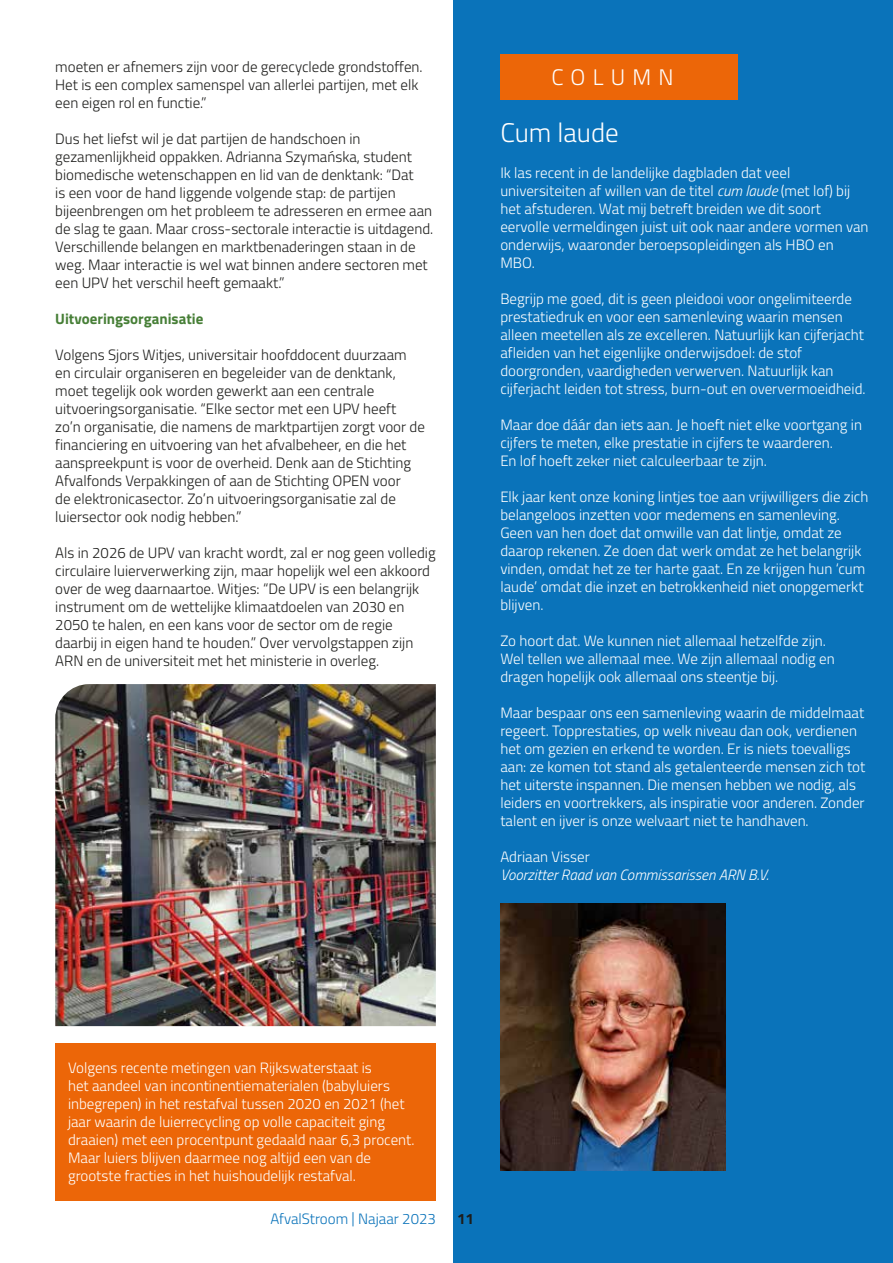
<style>
.page{position:relative;width:893px;height:1263px;background:#fff}
.page>*{position:absolute;margin:0;border:0;box-sizing:border-box;transform-origin:0 0}
.t1{font:300 27px "Titillium Web";color:#fff}
.t2{font:300 22.5px "Titillium Web";letter-spacing:.32em;color:#fff}
.t3{font:300 15px/18px "Titillium Web";color:#fff}
.t4{font:300 15px/18px "Titillium Web";color:#1d1d1b}
.t5{font:italic 300 15px "Titillium Web";color:#fff}
.t6{font:700 15px "Titillium Web";color:#477f37}
.t7{font:300 15px "Titillium Web";color:#0a73ba}
.t8{font:700 15px "Titillium Web";color:#1d1d1b}
.s1{font-style:italic}
</style>
<div class="page">
<div style="left:454px;top:0;width:439px;height:1263px;background:#0a73ba"></div>
<img style="left:55px;top:684px;width:381px;height:342px">
<img style="left:500px;top:903px;width:225px;height:267px">
<div style="left:500px;top:54px;width:237px;height:46px;background:#ec6608"></div>
<div style="left:55px;top:1043px;width:381px;height:158px;background:#ec6608"></div>
<p class="t4" style="left:55px;top:57px;width:369px">moeten er afnemers zijn voor de gerecyclede grondstoffen.<br>Het is een complex samenspel van allerlei partijen, met elk een eigen rol en functie.”</p>
<p class="t4" style="left:55px;top:129px;width:380px">Dus het liefst wil je dat partijen de handschoen in gezamenlijkheid oppakken. Adrianna Szymańska, student biomedische wetenschappen en lid van de denktank: “Dat<br>is een voor de hand liggende volgende stap: de partijen bijeenbrengen om het probleem te adresseren en ermee aan de slag te gaan. Maar cross-sectorale interactie is uitdagend.<br>Verschillende belangen en marktbenaderingen staan in de weg. Maar interactie is wel wat binnen andere sectoren met een UPV het verschil heeft gemaakt.”</p>
<p class="t6" style="left:55px;top:307px;width:150px">Uitvoeringsorganisatie</p>
<p class="t4" style="left:55px;top:345px;width:371px">Volgens Sjors Witjes, universitair hoofddocent duurzaam en circulair organiseren en begeleider van de denktank, moet tegelijk ook worden gewerkt aan een centrale uitvoeringsorganisatie. “Elke sector met een UPV heeft zo’n organisatie, die namens de marktpartijen zorgt voor de financiering en uitvoering van het afvalbeheer, en die het aanspreekpunt is voor de overheid. Denk aan de Stichting Afvalfonds Verpakkingen of aan de Stichting OPEN voor<br>de elektronicasector. Zo’n uitvoeringsorganisatie zal de luiersector ook nodig hebben.”</p>
<p class="t4" style="left:55px;top:543px;width:382px">Als in 2026 de UPV van kracht wordt, zal er nog geen volledig circulaire luierverwerking zijn, maar hopelijk wel een akkoord over de weg daarnaartoe. Witjes: “De UPV is een belangrijk instrument om de wettelijke klimaatdoelen van 2030 en 2050 te halen, en een kans voor de sector om de regie daarbij in eigen hand te houden.” Over vervolgstappen zijn ARN en de universiteit met het ministerie in overleg.</p>
<h2 class="t2" style="left:551px;top:61px;width:124px">COLUMN</h2>
<h1 class="t1" style="left:500px;top:113px;width:120px">Cum laude</h1>
<p class="t3" style="left:500px;top:163px;width:370px">Ik las recent in de landelijke dagbladen dat veel universiteiten af willen van de titel <span class="s1">cum laude</span> (met lof) bij het afstuderen. Wat mij betreft breiden we dit soort eervolle vermeldingen juist uit ook naar andere vormen van onderwijs, waaronder beroepsopleidingen als HBO en MBO.</p>
<p class="t3" style="left:500px;top:289px;width:367px">Begrijp me goed, dit is geen pleidooi voor ongelimiteerde prestatiedruk en voor een samenleving waarin mensen alleen meetellen als ze excelleren. Natuurlijk kan cijferjacht afleiden van het eigenlijke onderwijsdoel: de stof doorgronden, vaardigheden verwerven. Natuurlijk kan cijferjacht leiden tot stress, burn-out en oververmoeidheid.</p>
<p class="t3" style="left:500px;top:415px;width:363px">Maar doe dáár dan iets aan. Je hoeft niet elke voortgang in cijfers te meten, elke prestatie in cijfers te waarderen.<br>En lof hoeft zeker niet calculeerbaar te zijn.</p>
<p class="t3" style="left:500px;top:487px;width:370px">Elk jaar kent onze koning lintjes toe aan vrijwilligers die zich belangeloos inzetten voor medemens en samenleving.<br>Geen van hen doet dat omwille van dat lintje, omdat ze daarop rekenen. Ze doen dat werk omdat ze het belangrijk vinden, omdat het ze ter harte gaat. En ze krijgen hun ‘cum laude’ omdat die inzet en betrokkenheid niet onopgemerkt blijven.</p>
<p class="t3" style="left:500px;top:631px;width:336px">Zo hoort dat. We kunnen niet allemaal hetzelfde zijn.<br>Wel tellen we allemaal mee. We zijn allemaal nodig en dragen hopelijk ook allemaal ons steentje bij.</p>
<p class="t3" style="left:500px;top:703px;width:366px">Maar bespaar ons een samenleving waarin de middelmaat regeert. Topprestaties, op welk niveau dan ook, verdienen het om gezien en erkend te worden. Er is niets toevalligs aan: ze komen tot stand als getalenteerde mensen zich tot het uiterste inspannen. Die mensen hebben we nodig, als leiders en voortrekkers, als inspiratie voor anderen. Zonder talent en ijver is onze welvaart niet te handhaven.</p>
<p class="t3" style="left:500px;top:847px;width:91px">Adriaan Visser</p>
<p class="t5" style="left:500px;top:864px;width:270px">Voorzitter Raad van Commissarissen ARN B.V.</p>
<p class="t3" style="left:68px;top:1058px;width:348px">Volgens recente metingen van Rijkswaterstaat is<br>het aandeel van incontinentiematerialen (babyluiers inbegrepen) in het restafval tussen 2020 en 2021 (het jaar waarin de luierrecycling op volle capaciteit ging draaien) met een procentpunt gedaald naar 6,3 procent.<br>Maar luiers blijven daarmee nog altijd een van de grootste fracties in het huishoudelijk restafval.</p>
<p class="t7" style="left:270px;top:1208px;width:167px">AfvalStroom | Najaar 2023</p>
<p class="t8" style="left:457px;top:1207px;width:18px">11</p>
</div>
